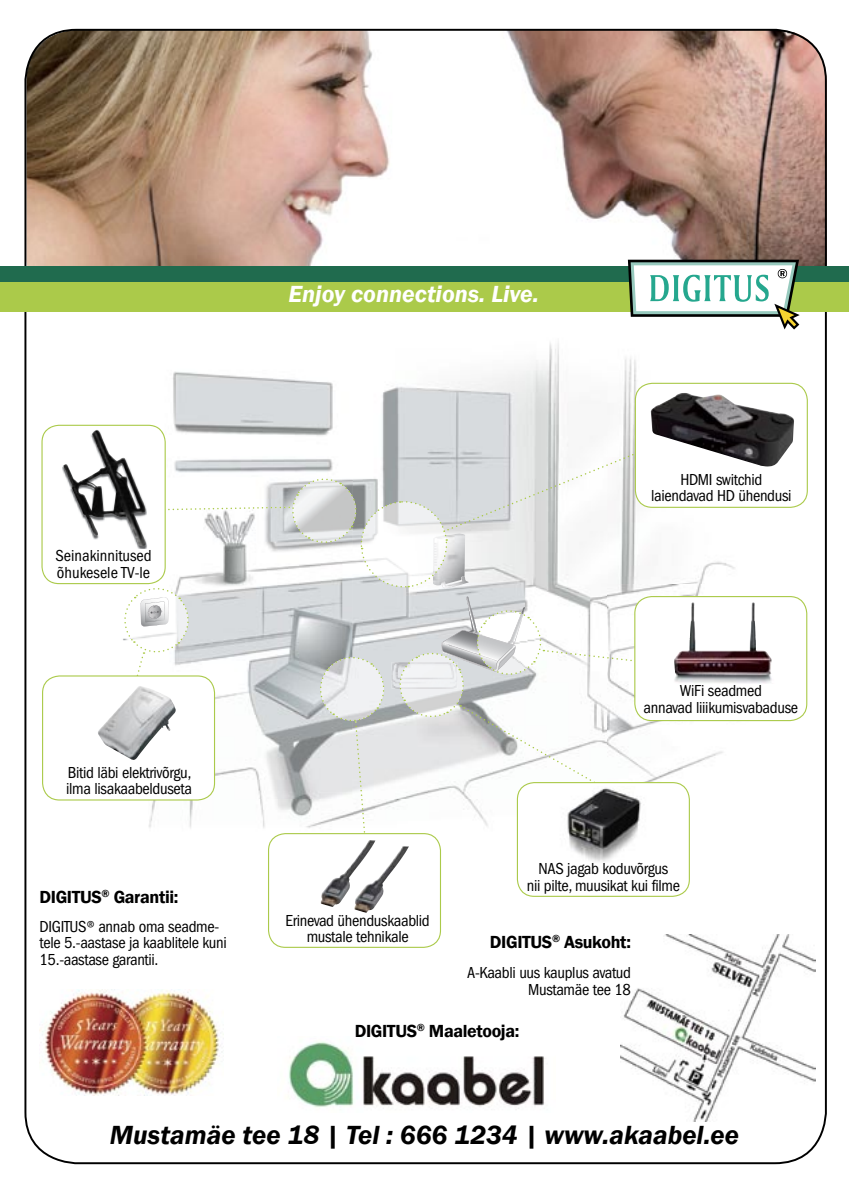
<style>
.page{position:relative;width:849px;height:1191px;background:#fff}
.page>*{position:absolute;margin:0;border:0;box-sizing:border-box;transform-origin:0 0}
.t1{font:italic 600 27px "Franklin Gothic";color:#000}
.t2{font:italic 600 24px "Franklin Gothic";color:#fff}
.t3{font:600 18px "Franklin Gothic";letter-spacing:-.02em;color:#000}
.t4{font:condensed 16.5px/16.5px "Franklin Gothic";letter-spacing:-.02em;color:#000;text-align:center}
.t5{font:condensed 16.5px/16.5px "Franklin Gothic";color:#000}
</style>
<div class="page">
<img style="left:47px;top:311px;width:305px;height:93px">
<img style="left:352px;top:311px;width:255px;height:93px">
<img style="left:607px;top:311px;width:204px;height:586px">
<img style="left:40px;top:989px;width:183px;height:106px">
<img style="left:620px;top:934px;width:195px;height:187px">
<img style="left:27px;top:30px;width:799px;height:236px">
<img style="left:289px;top:1041px;width:256px;height:68px">
<div style="left:0;top:266px;width:848px;height:36px;background:#206b4e"></div>
<div style="left:0;top:282px;width:848px;height:29px;background:#abca4a"></div>
<svg style="left:627px;top:260px;width:172px;height:69px"></svg>
<div style="left:635px;top:383px;width:172px;height:124px;background:#fff;border-radius:17px"></div>
<div style="left:634px;top:383px;width:173px;height:125px;border:1px solid #abca4a;border-radius:17px"></div>
<img style="left:661px;top:393px;width:132px;height:73px">
<svg style="left:41px;top:404px;width:717px;height:482px"></svg>
<div style="left:268px;top:833px;width:172px;height:114px;background:#fff;border-radius:17px"></div>
<div style="left:268px;top:833px;width:173px;height:115px;border:1px solid #abca4a;border-radius:17px"></div>
<img style="left:326px;top:841px;width:43px;height:47px">
<svg style="left:634px;top:596px;width:172px;height:124px"></svg>
<div style="left:634px;top:596px;width:173px;height:125px;border:1px solid #abca4a;border-radius:17px"></div>
<img style="left:676px;top:602px;width:77px;height:54px">
<div style="left:517px;top:782px;width:172px;height:114px;background:#fff;border-radius:17px"></div>
<div style="left:516px;top:782px;width:173px;height:115px;border:1px solid #abca4a;border-radius:17px"></div>
<img style="left:567px;top:788px;width:74px;height:74px">
<h2 class="t2" style="left:288px;top:279px;width:252px">Enjoy connections. Live.</h2>
<p class="t5" style="left:55px;top:548px;width:98px">Seinakinnitused õhukesele TV-le</p>
<p class="t4" style="left:66px;top:764px;width:127px;text-align:left">Bitid läbi elektrivõrgu, ilma lisakaabelduseta</p>
<p class="t3" style="left:39px;top:886px;width:140px">DIGITUS<sup>®</sup> Garantii:</p>
<p class="t4" style="left:39px;top:918px;width:189px;text-align:left">DIGITUS® annab oma seadme&shy;tele 5.-aastase ja kaablitele kuni<br>15.-aastase garantii.</p>
<p class="t4" style="left:651px;top:471px;width:142px">HDMI switchid laiendavad HD ühendusi</p>
<p class="t4" style="left:643px;top:683px;width:156px">WiFi seadmed<br>annavad liiikumisvabaduse</p>
<p class="t4" style="left:285px;top:912px;width:146px">Erinevad ühenduskaablid mustale tehnikale</p>
<p class="t4" style="left:526px;top:860px;width:155px">NAS jagab koduvõrgus<br>nii pilte, muusikat kui filme</p>
<p class="t3" style="left:490px;top:931px;width:143px">DIGITUS<sup>®</sup> Asukoht:</p>
<p class="t4" style="left:467px;top:964px;width:165px;text-align:right">A-Kaabli uus kauplus avatud<br>Mustamäe tee 18</p>
<p class="t3" style="left:354px;top:1020px;width:166px">DIGITUS<sup>®</sup> Maaletooja:</p>
<h1 class="t1" style="left:110px;top:1117px;width:630px">Mustamäe tee 18 | Tel : 666 1234 | www.akaabel.ee</h1>
</div>
